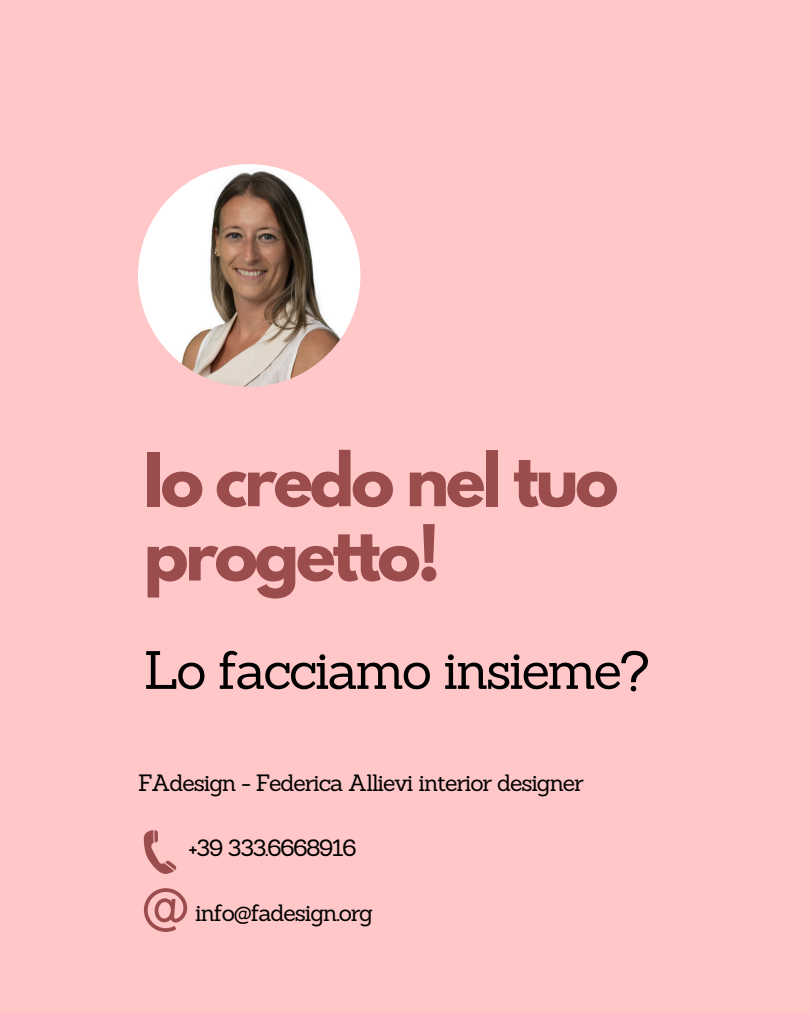
<style>
.page{position:relative;width:810px;height:1013px;background:#fff}
.page>*{position:absolute;margin:0;border:0;box-sizing:border-box;transform-origin:0 0}
.t1{font:700 65.5px/74.2px "League Spartan";letter-spacing:-.05em;color:#9b4c4c}
.t2{font:52.6px "Sanchez";letter-spacing:-.05em;color:#000}
.t3{font:23px "Sanchez";letter-spacing:-.05em;color:#000}
</style>
<div class="page">
<div style="left:0;top:0;width:810px;height:1012px;background:#ffc7c7"></div>
<img style="left:138px;top:164px;width:222px;height:223px;border-radius:50%">
<svg style="left:144px;top:830px;width:32px;height:44px"></svg>
<svg style="left:144px;top:888px;width:44px;height:43px"></svg>
<h1 class="t1" style="left:144px;top:451px;width:476px">Io credo nel tuo progetto!</h1>
<h2 class="t2" style="left:144px;top:636px;width:508px">Lo facciamo insieme?</h2>
<p class="t3" style="left:138px;top:767px;width:447px">FAdesign - Federica Allievi interior designer</p>
<p class="t3" style="left:189px;top:832px;width:170px">+39 333.6668916</p>
<p class="t3" style="left:195px;top:897px;width:180px">info@fadesign.org</p>
</div>
